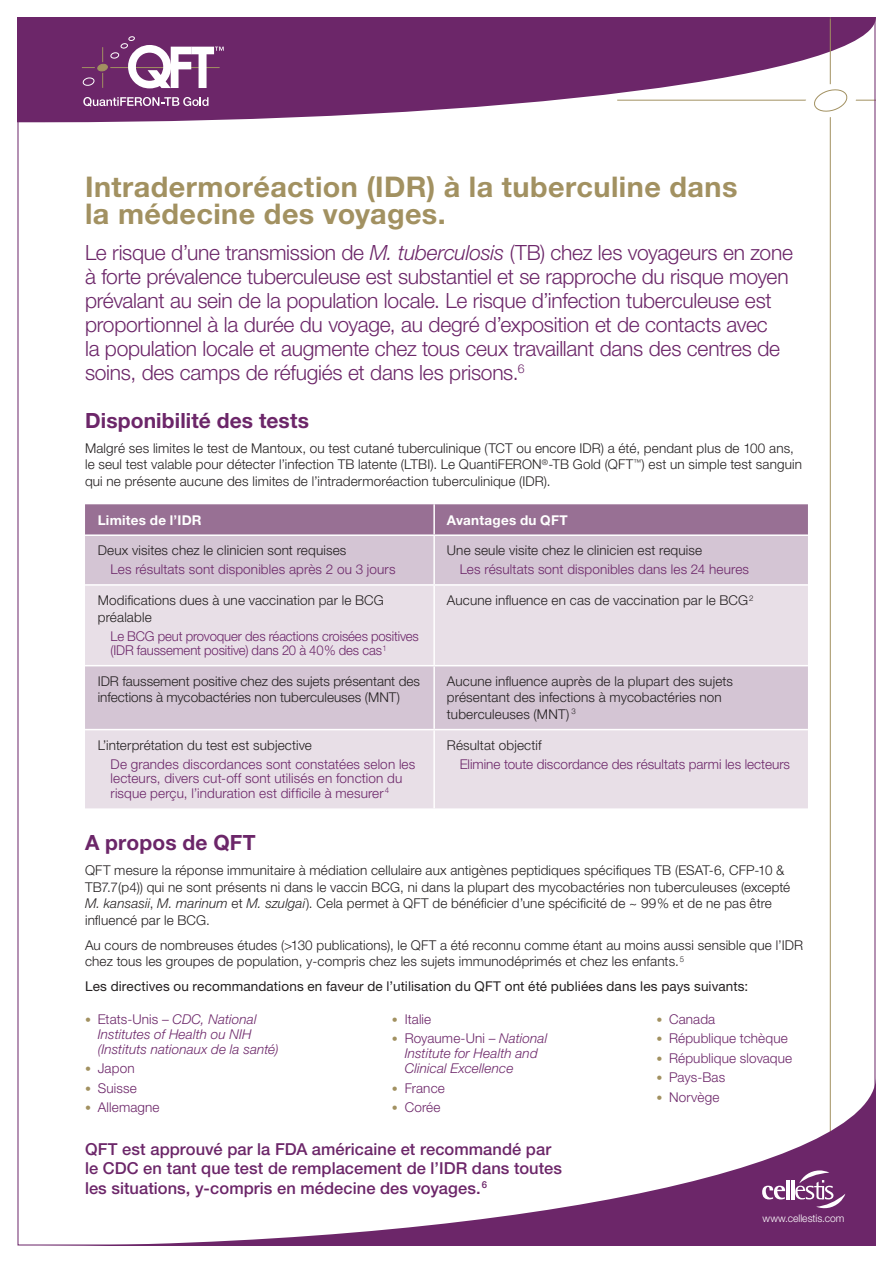
<style>
.page{position:relative;width:893px;height:1263px;background:#fff}
.page>*{position:absolute;margin:0;border:0;box-sizing:border-box;transform-origin:0 0}
.t1{font:700 28.5px/27px "Helvetica Neue LT Std";letter-spacing:.015em;color:#a29161}
.t2{font:300 21px/24px "Helvetica Neue LT Std";letter-spacing:-.015em;color:#6c2669}
.t3{font:700 21px "Helvetica Neue LT Std";letter-spacing:.005em;color:#6c2669}
.t4{font:500 16.5px/19.5px "Helvetica Neue LT Std";letter-spacing:.005em;color:#6c2669}
.t5{font:300 13.5px/16.5px "Helvetica Neue LT Std";letter-spacing:.01em;color:#231f20}
.t6{font:300 13.5px/19.5px "Helvetica Neue LT Std";letter-spacing:.01em;color:#6c2669}
.t7{font:italic 300 13.5px/15px "Helvetica Neue LT Std";letter-spacing:.01em;color:#6c2669}
.t8{font:13.5px "Helvetica Neue LT Std";letter-spacing:.01em;color:#231f20}
.t9{font:300 13.5px/14.5px "Helvetica Neue LT Std";letter-spacing:-.01em;color:#6c2669}
.t10{font:700 13.5px "Helvetica Neue LT Std";letter-spacing:.02em;color:#fff}
.t11{font:300 12px/19.5px "Helvetica Neue LT Std";color:#a29161;text-align:justify}
.t12{font:300 10.5px "Helvetica Neue LT Std";color:#fff}
.s1{font-style:italic}
.s2{font-style:normal}
</style>
<div class="page">
<svg style="left:17px;top:17px;width:859px;height:105px;fill:#6c2669"></svg>
<svg style="left:83px;top:97px;width:125px;height:10px"></svg>
<svg style="left:82px;top:36px;width:142px;height:52px"></svg>
<hr style="left:830px;top:117px;width:1px;height:1103px;background:#a29161">
<hr style="left:617px;top:100px;width:189px;height:1px;background:#a29161">
<svg style="left:803px;top:81px;width:73px;height:39px"></svg>
<hr style="left:830px;top:17px;width:1px;height:67px;background:#a29161">
<svg style="left:17px;top:1076px;width:859px;height:170px"></svg>
<svg style="left:762px;top:1186px;width:23px;height:13px"></svg>
<hr style="left:786px;top:1180px;width:4px;height:19px;background:#fff">
<hr style="left:791px;top:1180px;width:3px;height:19px;background:#fff">
<svg style="left:795px;top:1170px;width:50px;height:39px;background:#8b5489"></svg>
<div style="left:85px;top:504px;width:723px;height:30px;background:#987094"></div>
<div style="left:85px;top:536px;width:723px;height:48px;background:#d4c5d4"></div>
<svg style="left:85px;top:586px;width:723px;height:222px;background:#e2d7e1"></svg>
<hr style="left:433px;top:504px;width:2px;height:30px;background:#fff">
<hr style="left:433px;top:536px;width:2px;height:48px;background:#fff">
<hr style="left:433px;top:586px;width:2px;height:79px;background:#fff">
<hr style="left:85px;top:665px;width:349px;height:1px;background:#fff">
<hr style="left:434px;top:665px;width:374px;height:1px;background:#fff">
<hr style="left:433px;top:666px;width:2px;height:63px;background:#fff">
<hr style="left:85px;top:729px;width:349px;height:1px;background:#fff">
<hr style="left:434px;top:729px;width:374px;height:1px;background:#fff">
<hr style="left:433px;top:730px;width:2px;height:78px;background:#fff">
<h1 class="t1" style="left:85px;top:173px;width:654px">Intradermoréaction (IDR) à la tuberculine dans la médecine des voyages.</h1>
<p class="t2" style="left:85px;top:240px;width:709px">Le risque d’une transmission de <span class="s1">M. tuberculosis</span> (TB) chez les voyageurs en zone à forte prévalence tuberculeuse est substantiel et se rapproche du risque moyen prévalant au sein de la population locale. Le risque d’infection tuberculeuse est proportionnel à la durée du voyage, au degré d’exposition et de contacts avec<br>la population locale et augmente chez tous ceux travaillant dans des centres de soins, des camps de réfugiés et dans les prisons.<sup>6</sup></p>
<h2 class="t3" style="left:85px;top:407px;width:225px">Disponibilité des tests</h2>
<p class="t5" style="left:85px;top:439px;width:718px">Malgré ses limites le test de Mantoux, ou test cutané tuberculinique (TCT ou encore IDR) a été, pendant plus de 100 ans, le seul test valable pour détecter l’infection TB latente (LTBI). Le QuantiFERON<sup>®</sup>-TB Gold (QFT<sup>™</sup>) est un simple test sanguin qui ne présente aucune des limites de l’intradermoréaction tuberculinique (IDR).</p>
<p class="t10" style="left:98px;top:511px;width:105px">Limites de l’IDR</p>
<p class="t10" style="left:447px;top:511px;width:122px">Avantages du QFT</p>
<p class="t5" style="left:98px;top:542px;width:250px">Deux visites chez le clinicien sont requises</p>
<p class="t6" style="left:111px;top:559px;width:286px">Les résultats sont disponibles après 2 ou 3 jours</p>
<p class="t5" style="left:447px;top:542px;width:257px">Une seule visite chez le clinicien est requise</p>
<p class="t6" style="left:460px;top:559px;width:291px">Les résultats sont disponibles dans les 24 heures</p>
<p class="t5" style="left:98px;top:592px;width:288px">Modifications dues à une vaccination par le BCG préalable</p>
<p class="t9" style="left:111px;top:628px;width:310px">Le BCG peut provoquer des réactions croisées positives (IDR faussement positive) dans 20 à 40% des cas<sup>1</sup></p>
<p class="t5" style="left:447px;top:592px;width:308px">Aucune influence en cas de vaccination par le BCG<sup>2</sup></p>
<p class="t5" style="left:98px;top:673px;width:324px">IDR faussement positive chez des sujets présentant des infections à mycobactéries non tuberculeuses (MNT)</p>
<p class="t5" style="left:447px;top:673px;width:287px">Aucune influence auprès de la plupart des sujets présentant des infections à mycobactéries non tuberculeuses (MNT) <sup>3</sup></p>
<p class="t5" style="left:98px;top:736px;width:216px">L’interprétation du test est subjective</p>
<p class="t6" style="left:111px;top:756px;width:306px;line-height:14.5px">De grandes discordances sont constatées selon les lecteurs, divers cut-off sont utilisés en fonction du risque perçu, l’induration est difficile à mesurer<sup>4</sup></p>
<p class="t5" style="left:447px;top:736px;width:96px">Résultat objectif</p>
<p class="t6" style="left:460px;top:754px;width:332px">Elimine toute discordance des résultats parmi les lecteurs</p>
<h2 class="t3" style="left:85px;top:830px;width:172px">A propos de QFT</h2>
<p class="t5" style="left:85px;top:862px;width:707px">QFT mesure la réponse immunitaire à médiation cellulaire aux antigènes peptidiques spécifiques TB (ESAT-6, CFP-10 &amp; TB7.7(p4)) qui ne sont présents ni dans le vaccin BCG, ni dans la plupart des mycobactéries non tuberculeuses (excepté <span class="s1">M. kansasii</span>, <span class="s1">M. marinum</span> et <span class="s1">M. szulgai</span>). Cela permet à QFT de bénéficier d’une spécificité de ~ 99% et de ne pas être influencé par le BCG.</p>
<p class="t5" style="left:85px;top:936px;width:720px">Au cours de nombreuses études (&gt;130 publications), le QFT a été reconnu comme étant au moins aussi sensible que l’IDR chez tous les groupes de population, y-compris chez les sujets immunodéprimés et chez les enfants. <sup>5</sup></p>
<p class="t8" style="left:85px;top:978px;width:665px">Les directives ou recommandations en faveur de l’utilisation du QFT ont été publiées dans les pays suivants:</p>
<p class="t7" style="left:98px;top:1011px;width:182px"><span class="s2">Etats-Unis –</span> CDC, National<br>Institutes of Health ou NIH (Instituts nationaux de la santé)</p>
<p class="t6" style="left:98px;top:1058px;width:63px">Japon<br>Suisse<br>Allemagne</p>
<p class="t6" style="left:669px;top:1009px;width:125px">Canada<br>République tchèque<br>République slovaque<br>Pays-Bas<br>Norvège</p>
<p class="t6" style="left:405px;top:1009px;width:144px">Italie<br>Royaume-Uni – <span class="s1">National</span></p>
<p class="t7" style="left:405px;top:1046px;width:135px">Institute for Health and<br>Clinical Excellence</p>
<p class="t6" style="left:405px;top:1078px;width:42px">France<br>Corée</p>
<p class="t11" style="left:85px;top:1009px;width:7px">•</p>
<p class="t11" style="left:392px;top:1009px;width:7px">• •</p>
<p class="t11" style="left:656px;top:1009px;width:7px">• • • • •</p>
<p class="t11" style="left:85px;top:1059px;width:7px">• • •</p>
<p class="t11" style="left:392px;top:1078px;width:7px">• •</p>
<p class="t4" style="left:85px;top:1139px;width:478px">QFT est approuvé par la FDA américaine et recommandé par le CDC en tant que test de remplacement de l’IDR dans toutes les situations, y-compris en médecine des voyages.<sup>6</sup></p>
<p class="t12" style="left:762px;top:1211px;width:84px">www.cellestis.com</p>
</div>
